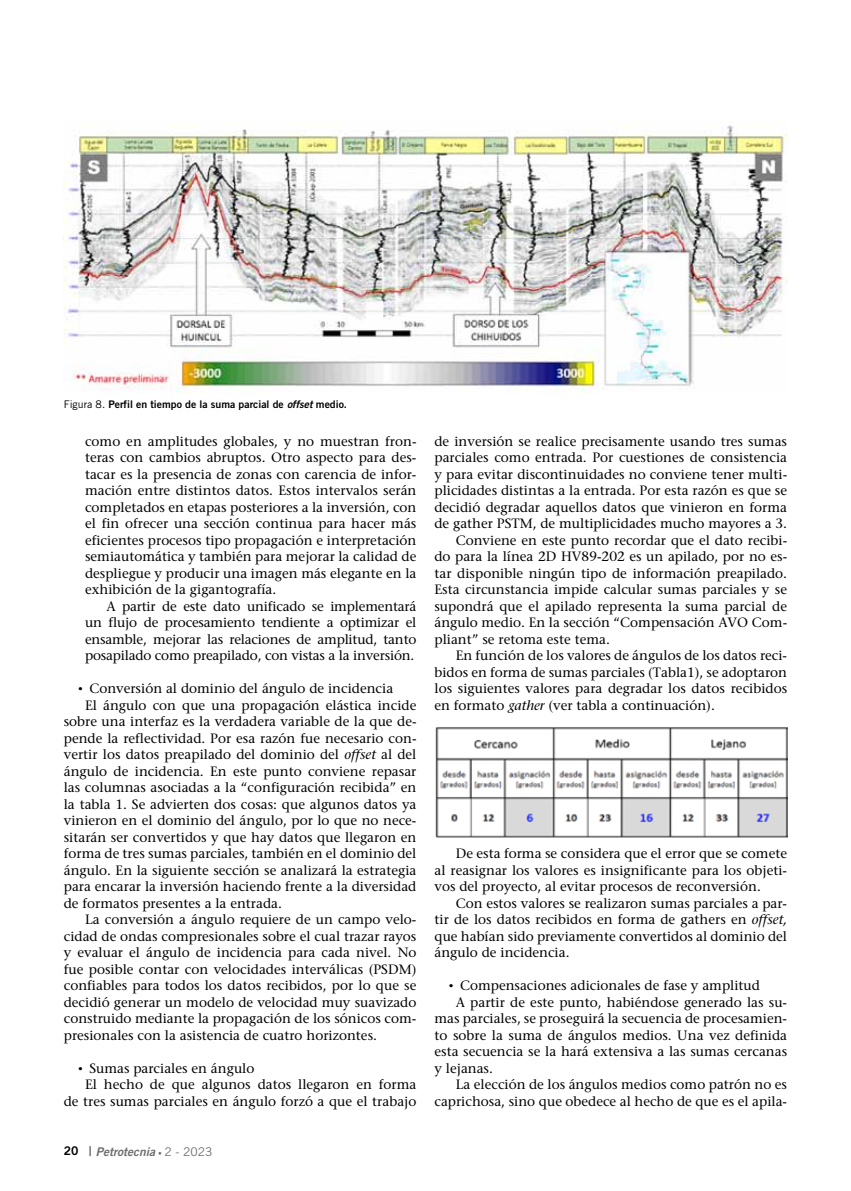
<style>
.page{position:relative;width:851px;height:1191px;background:#fff}
.page>*{position:absolute;margin:0;border:0;box-sizing:border-box;transform-origin:0 0}
.t1{font:13.5px/16.5px "Stone Serif";color:#000;text-align:justify}
.t2{font:italic 12px "Trade Gothic Bold Two";color:#6d6e71}
.t3{font:10.5px "Trade Gothic Bold Two";color:#000}
.s1{font-family:"Trade Gothic"}
.s2{font-style:italic}
.s3{font-family:"Courier New"}
.s4{font-style:normal;color:#000}
.s5{font-style:normal;font-size:13.5px}
.s6{font-style:normal;font-size:7.5px}
.s7{font-family:"Trade Gothic";font-style:normal}
</style>
<div class="page">
<img style="left:64px;top:125px;width:723px;height:267px">
<img style="left:435px;top:727px;width:352px;height:110px">
<p class="t3" style="left:64px;top:397px;width:285px"><span class="s1">Figura 8.</span> Perfil en tiempo de la suma parcial de <span class="s2">offset</span> medio.</p>
<p class="t1" style="left:85px;top:432px;width:333px">como en amplitudes globales, y no muestran fron&shy;teras con cambios abruptos. Otro aspecto para des&shy;tacar es la presencia de zonas con carencia de infor&shy;mación entre distintos datos. Estos intervalos serán completados en etapas posteriores a la inversión, con el fin ofrecer una sección continua para hacer más eficientes procesos tipo propagación e interpretación semiautomática y también para mejorar la calidad de despliegue y producir una imagen más elegante en la exhibición de la gigantografía.</p>
<p class="t1" style="left:85px;top:597px;width:333px;text-indent:21px">A partir de este dato unificado se implementará un flujo de procesamiento tendiente a optimizar el ensamble, mejorar las relaciones de amplitud, tanto posapilado como preapilado, con vistas a la inversión.</p>
<p class="t1" style="left:77px;top:680px;width:318px"><span class="s3">•</span> Conversión al dominio del ángulo de incidencia</p>
<p class="t1" style="left:85px;top:696px;width:333px">El ángulo con que una propagación elástica incide</p>
<p class="t1" style="left:64px;top:713px;width:354px">sobre una interfaz es la verdadera variable de la que de-</p>
<p class="t1" style="left:64px;top:729px;width:354px">pende la reflectividad. Por esa razón fue necesario con-</p>
<p class="t1" style="left:64px;top:746px;width:354px">vertir los datos preapilado del dominio del <span class="s2">offset</span> al del</p>
<p class="t1" style="left:64px;top:762px;width:354px">ángulo de incidencia. En este punto conviene repasar</p>
<p class="t1" style="left:64px;top:779px;width:354px">las columnas asociadas a la “configuración recibida” en</p>
<p class="t1" style="left:64px;top:795px;width:354px">la tabla 1. Se advierten dos cosas: que algunos datos ya</p>
<p class="t1" style="left:64px;top:812px;width:354px">vinieron en el dominio del ángulo, por lo que no nece-</p>
<p class="t1" style="left:64px;top:828px;width:354px">sitarán ser convertidos y que hay datos que llegaron en</p>
<p class="t1" style="left:64px;top:845px;width:354px">forma de tres sumas parciales, también en el dominio del</p>
<p class="t1" style="left:64px;top:861px;width:354px">ángulo. En la siguiente sección se analizará la estrategia</p>
<p class="t1" style="left:64px;top:878px;width:354px">para encarar la inversión haciendo frente a la diversidad</p>
<p class="t1" style="left:64px;top:894px;width:219px">de formatos presentes a la entrada.</p>
<p class="t1" style="left:85px;top:911px;width:333px">La conversión a ángulo requiere de un campo velo-</p>
<p class="t1" style="left:64px;top:927px;width:354px">cidad de ondas compresionales sobre el cual trazar rayos</p>
<p class="t1" style="left:64px;top:944px;width:354px">y evaluar el ángulo de incidencia para cada nivel. No</p>
<p class="t1" style="left:64px;top:960px;width:354px">fue posible contar con velocidades interválicas (PSDM)</p>
<p class="t1" style="left:64px;top:977px;width:354px">confiables para todos los datos recibidos, por lo que se</p>
<p class="t1" style="left:64px;top:993px;width:354px">decidió generar un modelo de velocidad muy suavizado</p>
<p class="t1" style="left:64px;top:1010px;width:354px">construido mediante la propagación de los sónicos com-</p>
<p class="t1" style="left:64px;top:1026px;width:315px">presionales con la asistencia de cuatro horizontes.</p>
<p class="t1" style="left:77px;top:1059px;width:179px"><span class="s3">•</span> Sumas parciales en ángulo</p>
<p class="t1" style="left:85px;top:1076px;width:333px">El hecho de que algunos datos llegaron en forma</p>
<p class="t1" style="left:64px;top:1092px;width:354px">de tres sumas parciales en ángulo forzó a que el trabajo</p>
<p class="t2" style="left:64px;top:1143px;width:150px"><span class="s4">20</span> <span class="s5">|</span> Petrotecnia <span class="s6">•</span> <span class="s7">2 - 2023</span></p>
<p class="t1" style="left:434px;top:432px;width:354px">de inversión se realice precisamente usando tres sumas</p>
<p class="t1" style="left:434px;top:449px;width:354px">parciales como entrada. Por cuestiones de consistencia</p>
<p class="t1" style="left:434px;top:465px;width:354px">y para evitar discontinuidades no conviene tener multi-</p>
<p class="t1" style="left:434px;top:482px;width:354px">plicidades distintas a la entrada. Por esta razón es que se</p>
<p class="t1" style="left:434px;top:498px;width:354px">decidió degradar aquellos datos que vinieron en forma</p>
<p class="t1" style="left:434px;top:515px;width:354px">de gather PSTM, de multiplicidades mucho mayores a 3.</p>
<p class="t1" style="left:455px;top:531px;width:333px">Conviene en este punto recordar que el dato recibi-</p>
<p class="t1" style="left:434px;top:548px;width:354px">do para la línea 2D HV89-202 es un apilado, por no es-</p>
<p class="t1" style="left:434px;top:564px;width:354px">tar disponible ningún tipo de información preapilado.</p>
<p class="t1" style="left:434px;top:581px;width:354px">Esta circunstancia impide calcular sumas parciales y se</p>
<p class="t1" style="left:434px;top:597px;width:354px">supondrá que el apilado representa la suma parcial de</p>
<p class="t1" style="left:434px;top:614px;width:354px">ángulo medio. En la sección “Compensación AVO Com-</p>
<p class="t1" style="left:434px;top:630px;width:177px">pliant” se retoma este tema.</p>
<p class="t1" style="left:455px;top:647px;width:333px">En función de los valores de ángulos de los datos reci-</p>
<p class="t1" style="left:434px;top:663px;width:354px">bidos en forma de sumas parciales (Tabla1), se adoptaron</p>
<p class="t1" style="left:434px;top:680px;width:354px">los siguientes valores para degradar los datos recibidos</p>
<p class="t1" style="left:434px;top:696px;width:282px">en formato <span class="s2">gather</span> (ver tabla a continuación).</p>
<p class="t1" style="left:434px;top:845px;width:354px;text-indent:21px">De esta forma se considera que el error que se comete al reasignar los valores es insignificante para los objeti&shy;vos del proyecto, al evitar procesos de reconversión.</p>
<p class="t1" style="left:434px;top:894px;width:354px;text-indent:21px">Con estos valores se realizaron sumas parciales a par&shy;tir de los datos recibidos en forma de gathers en <span class="s2">offset, </span>que habían sido previamente convertidos al dominio del ángulo de incidencia.</p>
<p class="t1" style="left:447px;top:977px;width:314px"><span class="s3">•</span> Compensaciones adicionales de fase y amplitud</p>
<p class="t1" style="left:455px;top:993px;width:333px">A partir de este punto, habiéndose generado las su-</p>
<p class="t1" style="left:434px;top:1010px;width:354px">mas parciales, se proseguirá la secuencia de procesamien-</p>
<p class="t1" style="left:434px;top:1026px;width:354px">to sobre la suma de ángulos medios. Una vez definida</p>
<p class="t1" style="left:434px;top:1043px;width:354px">esta secuencia se la hará extensiva a las sumas cercanas</p>
<p class="t1" style="left:434px;top:1059px;width:60px">y lejanas.</p>
<p class="t1" style="left:455px;top:1076px;width:333px">La elección de los ángulos medios como patrón no es</p>
<p class="t1" style="left:434px;top:1092px;width:354px">caprichosa, sino que obedece al hecho de que es el apila-</p>
</div>
